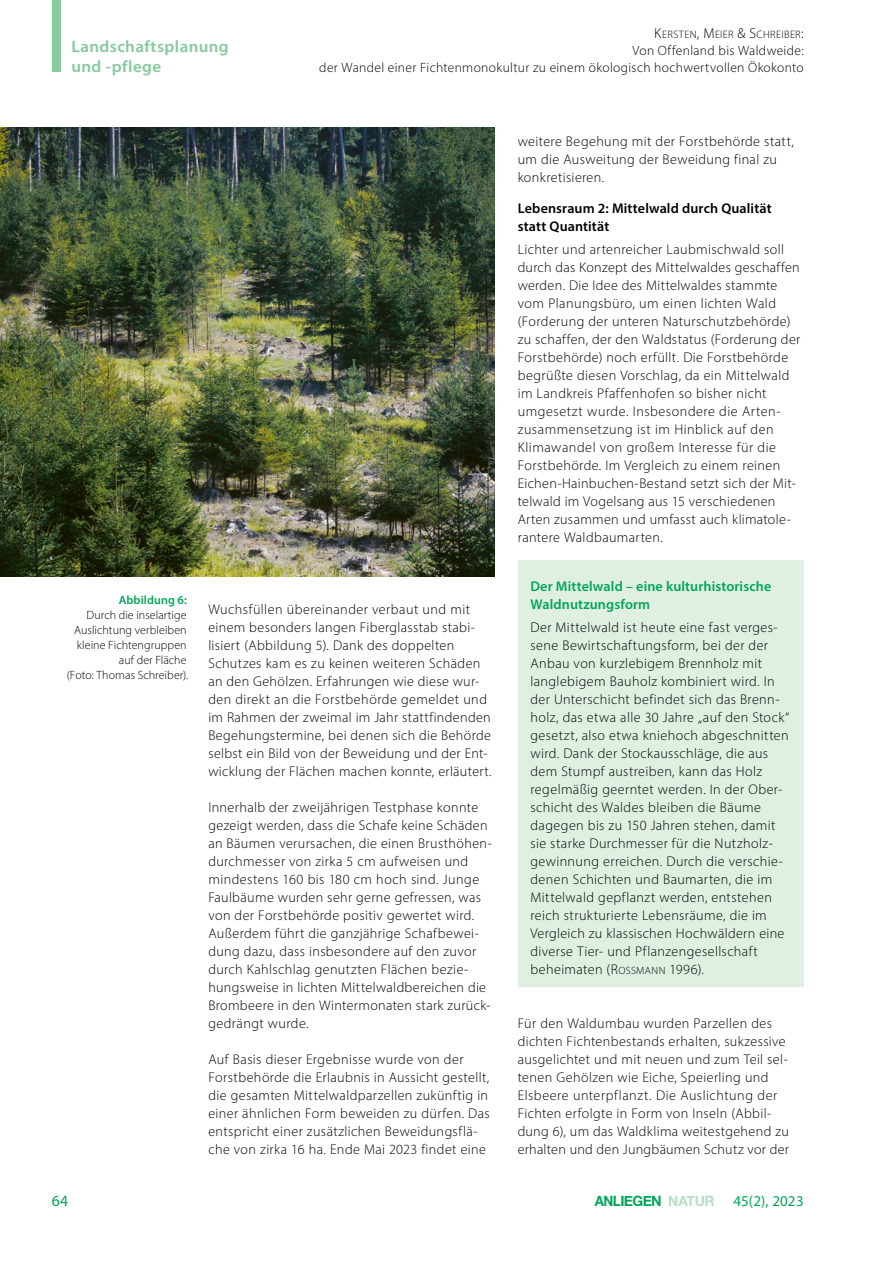
<style>
.page{position:relative;width:893px;height:1263px;background:#fff}
.page>*{position:absolute;margin:0;border:0;box-sizing:border-box;transform-origin:0 0}
.t1{font:600 16.5px/19.5px "Myriad Pro";letter-spacing:.025em;color:#85ca9b}
.t2{font:15.75px "Myriad Pro";color:#00a657}
.t3{font:15px "Myriad Pro";letter-spacing:.01em;color:#00a657}
.t4{font:700 14.25px "Helvetica Neue";letter-spacing:-.035em;color:#00a657;scale:.94 1}
.P__Fließtext_2Sp{font:300 14.1px/18px "Myriad Pro";letter-spacing:.025em;color:#000}
.Infobox_Headline{font:600 14.1px/18px "Myriad Pro";letter-spacing:.01em;color:#00a657}
.H1__Headline_Fliess{font:600 14.1px/18px "Myriad Pro";letter-spacing:.01em;color:#000}
.t5{font:300 13.5px/16.8px "Myriad Pro";letter-spacing:.025em;color:#000;text-align:right}
.Bildlegende_rechtsbü{font:300 12px/15px "Myriad Pro";letter-spacing:.005em;color:#000;text-align:right}
.Bildlegende_headline{font:600 12px "Myriad Pro";letter-spacing:.01em;color:#00a657}
.t6{font:300 10.8px "Myriad Pro";letter-spacing:.035em;color:#000}
.s1{font-size:14.4px}
.s2{font-style:inherit}
.s3{font-size:10.65px}
.s4{color:rgb(104 193 135/.5)}
</style>
<div class="page">
<div style="left:52px;top:0;width:8px;height:71px;background:#85ca9b"></div>
<div style="left:518px;top:560px;width:286px;height:426px;background:#dff0e2"></div>
<img style="left:0;top:128px;width:494px;height:449px">
<p class="t1" style="left:71px;top:36px;width:159px">Landschaftsplanung und -pflege</p>
<p class="t6" style="left:654px;top:28px;width:151px"><span class="s1">K</span>ERSTEN<span class="s1">, M</span>EIER <span class="s1">&amp; S</span>CHREIBER<span class="s1">:</span></p>
<p class="t5" style="left:319px;top:42px;width:486px">Von Offenland bis Waldweide:<br>der Wandel einer Fichtenmonokultur zu einem ökologisch hochwertvollen Ökokonto</p>
<p class="P__Fließtext_2Sp" style="left:518px;top:132px;width:278px">weitere Begehung mit der Forstbehörde statt, um die Ausweitung der Beweidung final zu konkretisieren.</p>
<h1 class="H1__Headline_Fliess" style="left:518px;top:199px;width:255px">Lebensraum 2: Mittelwald durch Qualität statt Quantität</h1>
<p class="P__Fließtext_2Sp" style="left:518px;top:240px;width:284px">Lichter und artenreicher Laubmischwald soll durch das Konzept des Mittelwaldes geschaffen werden. Die Idee des Mittelwaldes stammte vom Planungsbüro, um einen lichten Wald (Forderung der unteren Naturschutzbehörde) zu schaffen, der den Waldstatus (Forderung der Forstbehörde) noch erfüllt. Die Forstbehörde begrüßte diesen Vorschlag, da ein Mittelwald im Landkreis Pfaffenhofen so bisher nicht umgesetzt wurde. Insbesondere die Arten&shy;zusammensetzung ist im Hinblick auf den Klimawandel von großem Interesse für die Forstbehörde. Im Vergleich zu einem reinen Eichen-Hainbuchen-Bestand setzt sich der Mit&shy;telwald im Vogelsang aus 15 verschiedenen Arten zusammen und umfasst auch klimatole&shy;rantere Waldbaumarten.</p>
<p class="Bildlegende_headline" style="left:119px;top:592px;width:70px">Abbildung 6:</p>
<p class="Bildlegende_rechtsbü" style="left:67px;top:607px;width:123px">Durch die inselartige<br>Auslichtung verbleiben kleine Fichtengruppen auf der Fläche<br>(Foto: Thomas Schreiber).</p>
<p class="P__Fließtext_2Sp" style="left:208px;top:600px;width:285px">Wuchsfüllen übereinander verbaut und mit einem besonders langen Fiberglasstab stabi&shy;lisiert (Abbildung 5). Dank des doppelten Schutzes kam es zu keinen weiteren Schäden an den Gehölzen. Erfahrungen wie diese wur&shy;den direkt an die Forstbehörde gemeldet und im Rahmen der zweimal im Jahr stattfindenden Begehungstermine, bei denen sich die Behörde selbst ein Bild von der Beweidung und der Ent&shy;wicklung der Flächen machen konnte, erläutert.</p>
<p class="P__Fließtext_2Sp" style="left:208px;top:798px;width:285px">Innerhalb der zweijährigen Testphase konnte gezeigt werden, dass die Schafe keine Schäden an Bäumen verursachen, die einen Brusthöhen&shy;durchmesser von zirka 5 cm aufweisen und mindestens 160 bis 180 cm hoch sind. Junge Faulbäume wurden sehr gerne gefressen, was von der Forstbehörde positiv gewertet wird.<br>Außerdem führt die ganzjährige Schafbewei&shy;dung dazu, dass insbesondere auf den zuvor durch Kahlschlag genutzten Flächen bezie&shy;hungsweise in lichten Mittelwaldbereichen die Brombeere in den Wintermonaten stark zurück&shy;gedrängt wurde.</p>
<p class="P__Fließtext_2Sp" style="left:208px;top:1050px;width:283px">Auf Basis dieser Ergebnisse wurde von der Forstbehörde die Erlaubnis in Aussicht gestellt, die gesamten Mittelwaldparzellen zukünftig in einer ähnlichen Form beweiden zu dürfen. Das entspricht einer zusätzlichen Beweidungsflä&shy;che von zirka 16 ha. Ende Mai 2023 findet eine</p>
<p class="Infobox_Headline" style="left:530px;top:577px;width:242px">Der Mittelwald – eine kulturhistorische<br>Waldnutzungsform</p>
<p class="P__Fließtext_2Sp" style="left:530px;top:618px;width:260px">Der Mittelwald ist heute eine fast verges&shy;sene Bewirtschaftungsform, bei der der Anbau von kurzlebigem Brennholz mit langlebigem Bauholz kombiniert wird. In der Unterschicht befindet sich das Brenn&shy;holz, das etwa alle 30 Jahre „auf den Stock“ gesetzt, also etwa kniehoch abgeschnitten wird. Dank der Stockausschläge, die aus dem Stumpf austreiben, kann das Holz regelmäßig geerntet werden. In der Ober&shy;schicht des Waldes bleiben die Bäume dagegen bis zu 150 Jahren stehen, damit sie starke Durchmesser für die Nutzholz&shy;gewinnung erreichen. Durch die verschie&shy;denen Schichten und Baumarten, die im Mittelwald gepflanzt werden, entstehen reich strukturierte Lebensräume, die im Vergleich zu klassischen Hochwäldern eine diverse Tier- und Pflanzengesellschaft beheimaten (<span class="s2">R</span><span class="s3">OSSMANN</span> 1996).</p>
<p class="P__Fließtext_2Sp" style="left:518px;top:1014px;width:273px">Für den Waldumbau wurden Parzellen des dichten Fichtenbestands erhalten, sukzessive ausgelichtet und mit neuen und zum Teil sel&shy;tenen Gehölzen wie Eiche, Speierling und Elsbeere unterpflanzt. Die Auslichtung der Fichten erfolgte in Form von Inseln (Abbil&shy;dung 6), um das Waldklima weitestgehend zu erhalten und den Jungbäumen Schutz vor der</p>
<p class="t4" style="left:595px;top:1189px;width:129px">ANLIEGEN <span class="s4">NATUR</span></p>
<p class="t2" style="left:52px;top:1191px;width:18px">64</p>
<p class="t3" style="left:733px;top:1191px;width:72px">45(2), 2023</p>
</div>
